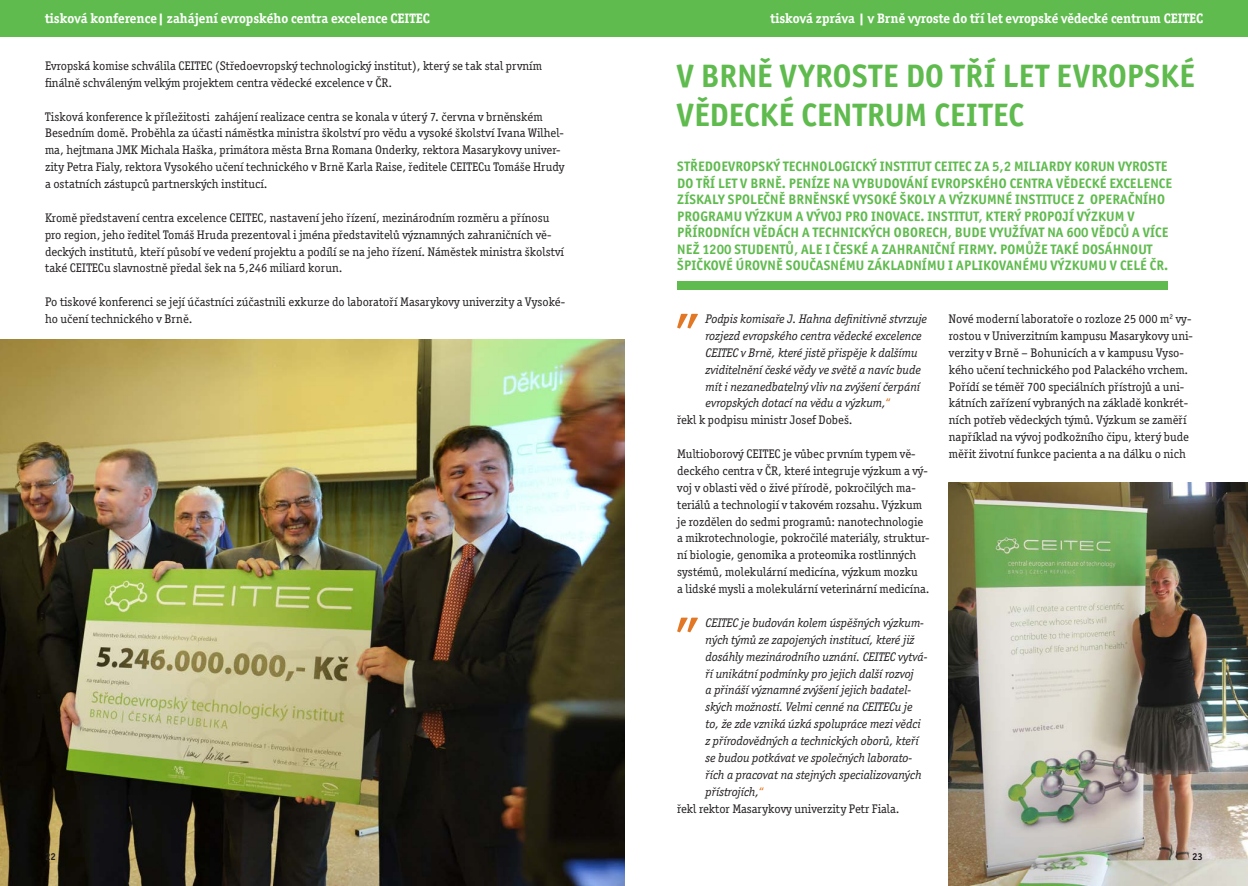
<style>
.page{position:relative;width:1248px;height:886px;background:#fff}
.page>*{position:absolute;margin:0;border:0;box-sizing:border-box;transform-origin:0 0}
.t1{font:61.75px "Officina Serif Itc TOT";color:#e27826}
.t2{font:700 32.5px/39px "Officina Sans Itc TOT";letter-spacing:.01em;color:#5fbb4e}
.t3{font:700 13.75px/16.5px "Officina Sans Itc TOT";letter-spacing:.015em;color:#5fbb4e}
.t4{font:700 13.75px "Officina Serif Itc TOT";color:#fff}
.t5{font:12.5px/16.9px "Officina Serif Itc TOT";color:#231f20}
.t6{font:italic 12.5px "Officina Serif Itc TOT";color:#231f20}
.t7{font:700 10px "Officina Serif Itc TOT";color:#231f20}
.s1{font-style:normal;color:#e27826}
</style>
<div class="page">
<div style="left:624px;top:0;width:623px;height:36px;background:#5fbb4e"></div>
<img style="left:0;top:340px;width:624px;height:546px">
<div style="left:0;top:0;width:624px;height:36px;background:#5fbb4e"></div>
<div style="left:677px;top:281px;width:490px;height:9px;background:#5fbb4e"></div>
<img style="left:948px;top:483px;width:299px;height:403px">
<p class="t4" style="left:45px;top:10px;width:386px">tisková konference| zahájení evropského centra excelence CEITEC</p>
<p class="t5" style="left:45px;top:57px;width:498px">Evropská komise schválila CEITEC (Středoevropský technologický institut), který se tak stal prvním finálně schváleným velkým projektem centra vědecké excelence v ČR.</p>
<p class="t5" style="left:45px;top:108px;width:521px">Tisková konference k příležitosti zahájení realizace centra se konala v úterý 7. června v brněnském Besedním domě. Proběhla za účasti náměstka ministra školství pro vědu a vysoké školství Ivana Wilhel&shy;ma, hejtmana JMK Michala Haška, primátora města Brna Romana Onderky, rektora Masarykovy univer&shy;zity Petra Fialy, rektora Vysokého učení technického v Brně Karla Raise, ředitele CEITECu Tomáše Hrudy a ostatních zástupců partnerských institucí.</p>
<p class="t5" style="left:45px;top:209px;width:520px">Kromě představení centra excelence CEITEC, nastavení jeho řízení, mezinárodním rozměru a přínosu pro region, jeho ředitel Tomáš Hruda prezentoval i jména představitelů významných zahraničních vě&shy;deckých institutů, kteří působí ve vedení projektu a podílí se na jeho řízení. Náměstek ministra školství také CEITECu slavnostně předal šek na 5,246 miliard korun.</p>
<p class="t5" style="left:45px;top:294px;width:521px">Po tiskové konferenci se její účastníci zúčastnili exkurze do laboratoří Masarykovy univerzity a Vysoké&shy;ho učení technického v Brně.</p>
<p class="t4" style="left:770px;top:10px;width:434px">tisková zpráva | v Brně vyroste do tří let evropské vědecké centrum CEITEC</p>
<h2 class="t2" style="left:676px;top:56px;width:519px">V BRNĚ VYROSTE DO TŘÍ LET EVROPSKÉ<br>VĚDECKÉ CENTRUM CEITEC</h2>
<p class="t3" style="left:677px;top:158px;width:496px">STŘEDOEVROPSKÝ TECHNOLOGICKÝ INSTITUT CEITEC ZA 5,2 MILIARDY KORUN VYROSTE DO TŘÍ LET V BRNĚ. PENÍZE NA VYBUDOVÁNÍ EVROPSKÉHO CENTRA VĚDECKÉ EXCELENCE ZÍSKALY SPOLEČNĚ BRNĚNSKÉ VYSOKÉ ŠKOLY A VÝZKUMNÉ INSTITUCE Z OPERAČNÍHO PROGRAMU VÝZKUM A VÝVOJ PRO INOVACE. INSTITUT, KTERÝ PROPOJÍ VÝZKUM V PŘÍRODNÍCH VĚDÁCH A TECHNICKÝCH OBORECH, BUDE VYUŽÍVAT NA 600 VĚDCŮ A VÍCE NEŽ 1200 STUDENTŮ, ALE I ČESKÉ A ZAHRANIČNÍ FIRMY. POMŮŽE TAKÉ DOSÁHNOUT ŠPIČKOVÉ ÚROVNĚ SOUČASNÉMU ZÁKLADNÍMU I APLIKOVANÉMU VÝZKUMU V CELÉ ČR.</p>
<h1 class="t1" style="left:675px;top:300px;width:26px">”</h1>
<p class="t6" style="left:705px;top:312px;width:223px">Podpis komisaře J. Hahna definitivně stvrzuje</p>
<p class="t6" style="left:705px;top:329px;width:218px">rozjezd evropského centra vědecké excelence</p>
<p class="t6" style="left:705px;top:346px;width:213px">CEITEC v Brně, které jistě přispěje k dalšímu</p>
<p class="t6" style="left:705px;top:362px;width:217px">zviditelnění české vědy ve světě a navíc bude</p>
<p class="t6" style="left:705px;top:379px;width:216px">mít i nezanedbatelný vliv na zvýšení čerpání</p>
<p class="t6" style="left:705px;top:396px;width:187px">evropských dotací na vědu a výzkum,<span class="s1">“</span></p>
<p class="t5" style="left:677px;top:412px;width:177px">řekl k podpisu ministr Josef Dobeš.</p>
<p class="t5" style="left:677px;top:446px;width:254px">Multioborový CEITEC je vůbec prvním typem vě&shy;deckého centra v ČR, které integruje výzkum a vý&shy;voj v oblasti věd o živé přírodě, pokročilých ma&shy;teriálů a technologií v takovém rozsahu. Výzkum je rozdělen do sedmi programů: nanotechnologie a mikrotechnologie, pokročilé materiály, struktur&shy;ní biologie, genomika a proteomika rostlinných systémů, molekulární medicína, výzkum mozku<br>a lidské mysli a molekulární veterinární medicína.</p>
<h1 class="t1" style="left:675px;top:604px;width:26px">”</h1>
<p class="t6" style="left:705px;top:616px;width:220px">CEITEC je budován kolem úspěšných výzkum-</p>
<p class="t6" style="left:705px;top:632px;width:210px">ných týmů ze zapojených institucí, které již</p>
<p class="t6" style="left:705px;top:649px;width:223px">dosáhly mezinárodního uznání. CEITEC vytvá-</p>
<p class="t6" style="left:705px;top:666px;width:210px">ří unikátní podmínky pro jejich další rozvoj</p>
<p class="t6" style="left:705px;top:683px;width:207px">a přináší významné zvýšení jejich badatel-</p>
<p class="t6" style="left:705px;top:700px;width:209px">ských možností. Velmi cenné na CEITECu je</p>
<p class="t6" style="left:705px;top:717px;width:216px">to, že zde vzniká úzká spolupráce mezi vědci</p>
<p class="t6" style="left:705px;top:734px;width:215px">z přírodovědných a technických oborů, kteří</p>
<p class="t6" style="left:705px;top:751px;width:208px">se budou potkávat ve společných laborato-</p>
<p class="t6" style="left:705px;top:767px;width:217px">řích a pracovat na stejných specializovaných</p>
<p class="t6" style="left:705px;top:784px;width:60px">přístrojích,<span class="s1">“</span></p>
<p class="t5" style="left:677px;top:800px;width:224px">řekl rektor Masarykovy univerzity Petr Fiala.</p>
<p class="t5" style="left:948px;top:311px;width:245px">Nové moderní laboratoře o rozloze 25 000 m<sup>2</sup> vy&shy;rostou v Univerzitním kampusu Masarykovy uni&shy;verzity v Brně – Bohunicích a v kampusu Vyso&shy;kého učení technického pod Palackého vrchem.<br>Pořídí se téměř 700 speciálních přístrojů a uni&shy;kátních zařízení vybraných na základě konkrét&shy;ních potřeb vědeckých týmů. Výzkum se zaměří například na vývoj podkožního čipu, který bude měřit životní funkce pacienta a na dálku o nich</p>
<p class="t7" style="left:45px;top:850px;width:12px">22</p>
<p class="t7" style="left:1192px;top:850px;width:12px">23</p>
</div>
